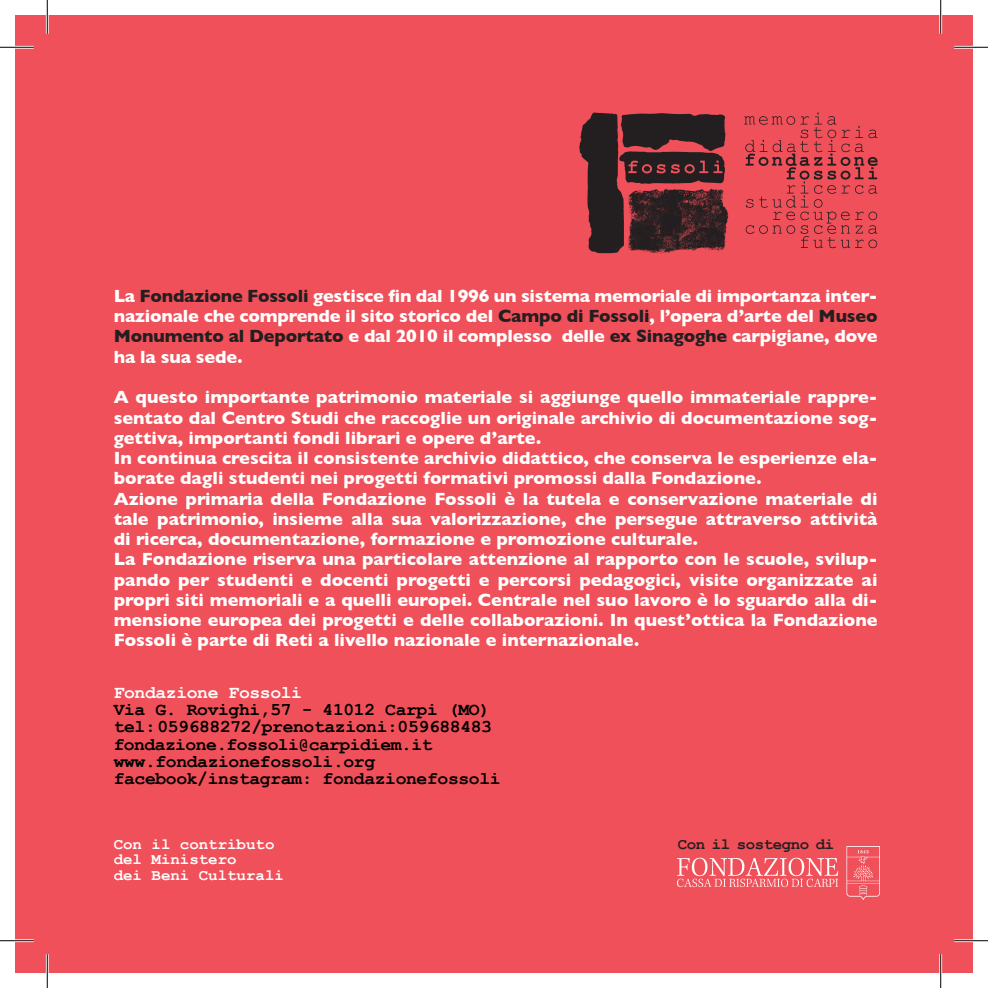
<style>
.page{position:relative;width:988px;height:988px;background:#fff}
.page>*{position:absolute;margin:0;border:0;box-sizing:border-box;transform-origin:0 0}
.t1{font:700 18px/20.2px "Gill Sans";color:#fff;text-align:justify}
.t2{font:700 18px/17.1px "Courier New";letter-spacing:-.02em;color:#000}
.t3{font:700 18px "Courier New";letter-spacing:-.02em;color:#fff}
.t4{font:700 15.75px/15.8px "Courier New";color:#fff}
.t5{font:700 15.75px "Courier New";letter-spacing:-.03em;color:#231f20}
.s1{color:#231f20}
</style>
<div class="page">
<div style="left:15px;top:15px;width:957px;height:957px;background:#ef5059"></div>
<img style="left:579px;top:113px;width:150px;height:141px">
<img style="left:677px;top:846px;width:202px;height:53px">
<svg style="left:744px;top:112px;width:133px;height:136px"></svg>
<hr style="left:0;top:46px;width:34px;height:3px;background:#fff">
<hr style="left:954px;top:46px;width:33px;height:3px;background:#fff">
<hr style="left:0;top:939px;width:34px;height:3px;background:#fff">
<hr style="left:954px;top:939px;width:33px;height:3px;background:#fff">
<hr style="left:46px;top:0;width:3px;height:34px;background:#fff">
<hr style="left:46px;top:954px;width:3px;height:33px;background:#fff">
<hr style="left:939px;top:0;width:3px;height:34px;background:#fff">
<hr style="left:939px;top:954px;width:3px;height:33px;background:#fff">
<hr style="left:0;top:47px;width:34px;height:1px;background:#000">
<hr style="left:954px;top:47px;width:33px;height:1px;background:#000">
<hr style="left:0;top:940px;width:34px;height:1px;background:#000">
<hr style="left:954px;top:940px;width:33px;height:1px;background:#000">
<hr style="left:47px;top:0;width:1px;height:34px;background:#000">
<hr style="left:47px;top:954px;width:1px;height:33px;background:#000">
<hr style="left:940px;top:0;width:1px;height:34px;background:#000">
<hr style="left:940px;top:954px;width:1px;height:33px;background:#000">
<p class="t1" style="left:114px;top:285px;width:765px">La <span class="s1">Fondazione Fossoli</span> gestisce fin dal 1996 un sistema memoriale di importanza inter&shy;nazionale che comprende il sito storico del <span class="s1">Campo di Fossoli</span>, l’opera d’arte del <span class="s1">Museo Monumento al Deportato</span> e dal 2010 il complesso delle <span class="s1">ex Sinagoghe</span> carpigiane, dove ha la sua sede.</p>
<p class="t1" style="left:114px;top:387px;width:765px;text-align:left">A questo importante patrimonio materiale si aggiunge quello immateriale rappre&shy;sentato dal Centro Studi che raccoglie un originale archivio di documentazione sog&shy;gettiva, importanti fondi librari e opere d’arte.<br>In continua crescita il consistente archivio didattico, che conserva le esperienze ela&shy;borate dagli studenti nei progetti formativi promossi dalla Fondazione.<br>Azione primaria della Fondazione Fossoli è la tutela e conservazione materiale di tale patrimonio, insieme alla sua valorizzazione, che persegue attraverso attività di ricerca, documentazione, formazione e promozione culturale.<br>La Fondazione riserva una particolare attenzione al rapporto con le scuole, svilup&shy;pando per studenti e docenti progetti e percorsi pedagogici, visite organizzate ai propri siti memoriali e a quelli europei. Centrale nel suo lavoro è lo sguardo alla di&shy;mensione europea dei progetti e delle collaborazioni. In quest’ottica la Fondazione Fossoli è parte di Reti a livello nazionale e internazionale.</p>
<p class="t3" style="left:114px;top:681px;width:190px">Fondazione Fossoli</p>
<p class="t2" style="left:114px;top:700px;width:388px">Via G. Rovighi,57 - 41012 Carpi (MO) tel:059688272/prenotazioni:059688483 fondazione.fossoli@carpidiem.it www.fondazionefossoli.org facebook/instagram: fondazionefossoli</p>
<p class="t4" style="left:114px;top:835px;width:172px">Con il contributo del Ministero<br>dei Beni Culturali</p>
<p class="t5" style="left:677px;top:833px;width:158px">Con il sostegno di</p>
</div>
